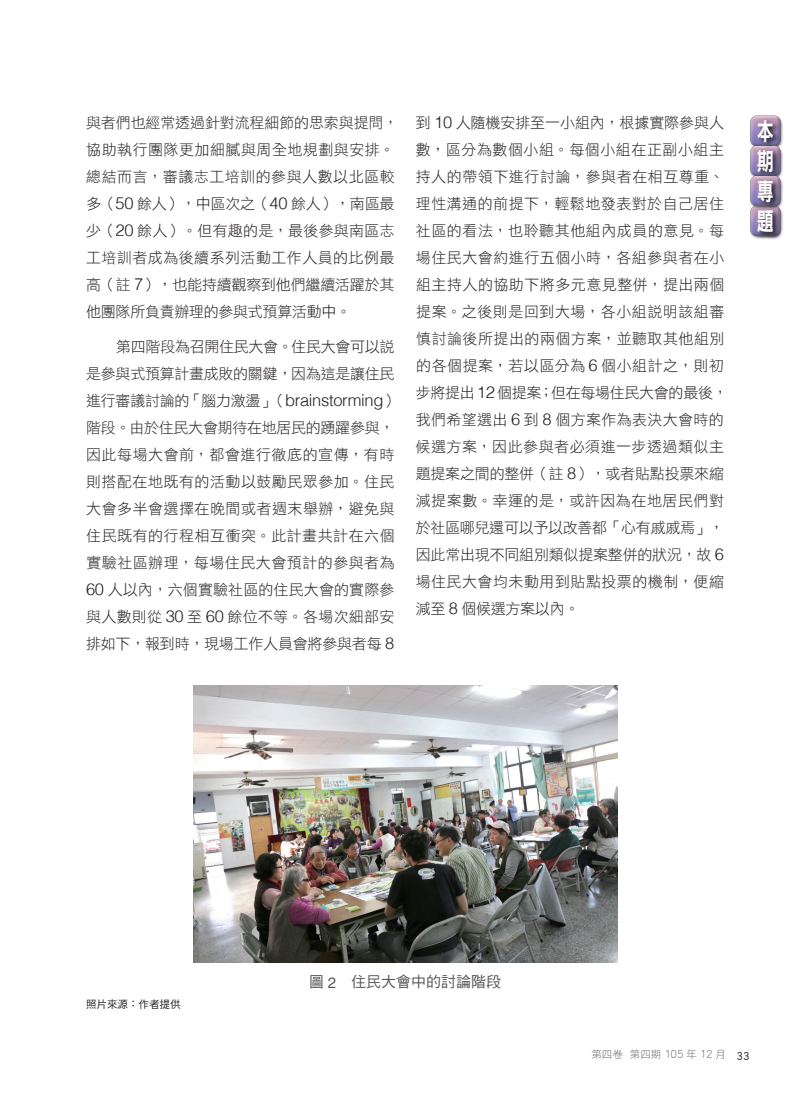
<style>
.page{position:relative;width:808px;height:1106px;background:#fff}
.page>*{position:absolute;margin:0;border:0;box-sizing:border-box;transform-origin:0 0}
.t1{font:24.45px/30px "DF Hei Std W9";color:#fff;text-align:justify;scale:.7 1}
.t2{font:15px/27px "DF Hei Std W3";letter-spacing:.03em;color:#231f20}
.t3{font:15px "DF Hei Std W5";color:#57585a}
.t4{font:10.5px "DF Hei Std W3";color:#6c6d70}
.t5{font:10.5px "DF Hei Std W5";color:#231f20}
.s1{font-family:"Helvetica";font-weight:300;font-size:16.5px}
.s2{font-family:"Helvetica"}
.s3{font-size:12px}
.s4{font-family:"DF Hei Std W5";font-size:12px;color:#231f20}
</style>
<div class="page">
<img style="left:193px;top:685px;width:425px;height:277px">
<img style="left:750px;top:115px;width:33px;height:28px">
<img style="left:750px;top:143px;width:33px;height:29px">
<img style="left:750px;top:213px;width:33px;height:26px">
<img style="left:750px;top:172px;width:33px;height:41px">
<svg style="left:756px;top:118px;width:24px;height:121px"></svg>
<p class="t2" style="left:86px;top:108px;width:314px">與者們也經常透過針對流程細節的思索與提問，協助執行團隊更加細膩與周全地規劃與安排。總結而言，審議志工培訓的參與人數以北區較多（<span class="s1">50</span> 餘人），中區次之（<span class="s1">40</span> 餘人），南區最少（<span class="s1">20</span> 餘人）。但有趣的是，最後參與南區志工培訓者成為後續系列活動工作人員的比例最高（註 <span class="s1">7</span>），也能持續觀察到他們繼續活躍於其他團隊所負責辦理的參與式預算活動中。</p>
<p class="t2" style="left:86px;top:333px;width:314px;text-indent:30px">第四階段為召開住民大會。住民大會可以說是參與式預算計畫成敗的關鍵，因為這是讓住民進行審議討論的「腦力激盪」（<span class="s1">brainstorming</span>）階段。由於住民大會期待在地居民的踴躍參與，因此每場大會前，都會進行徹底的宣傳，有時則搭配在地既有的活動以鼓勵民眾參加。住民大會多半會選擇在晚間或者週末舉辦，避免與住民既有的行程相互衝突。此計畫共計在六個實驗社區辦理，每場住民大會預計的參與者為<br><span class="s1">60</span> 人以內，六個實驗社區的住民大會的實際參與人數則從 <span class="s1">30</span> 至 <span class="s1">60</span> 餘位不等。各場次細部安排如下，報到時，現場工作人員會將參與者每 <span class="s1">8</span></p>
<p class="t2" style="left:416px;top:108px;width:314px">到 <span class="s1">10</span> 人隨機安排至一小組內，根據實際參與人數，區分為數個小組。每個小組在正副小組主持人的帶領下進行討論，參與者在相互尊重、理性溝通的前提下，輕鬆地發表對於自己居住社區的看法，也聆聽其他組內成員的意見。每場住民大會約進行五個小時，各組參與者在小組主持人的協助下將多元意見整併，提出兩個提案。之後則是回到大場，各小組說明該組審慎討論後所提出的兩個方案，並聽取其他組別的各個提案，若以區分為 <span class="s1">6</span> 個小組計之，則初步將提出 <span class="s1">12</span> 個提案；但在每場住民大會的最後，我們希望選出 <span class="s1">6</span> 到 <span class="s1">8</span> 個方案作為表決大會時的候選方案，因此參與者必須進一步透過類似主題提案之間的整併（註 <span class="s1">8</span>），或者貼點投票來縮減提案數。幸運的是，或許因為在地居民們對於社區哪兒還可以予以改善都「心有戚戚焉」，因此常出現不同組別類似提案整併的狀況，故 <span class="s1">6</span>場住民大會均未動用到貼點投票的機制，便縮減至 <span class="s1">8</span> 個候選方案以內。</p>
<h1 class="t1" style="left:757px;top:115px;width:26px">本期專題</h1>
<p class="t5" style="left:86px;top:998px;width:96px">照片來源：作者提供</p>
<p class="t3" style="left:309px;top:974px;width:194px">圖 <span class="s2">2</span> 住民大會中的討論階段</p>
<p class="t4" style="left:591px;top:1048px;width:160px">第四卷 第四期 <span class="s3">105</span> 年 <span class="s3">12</span> 月 <span class="s4">33</span></p>
</div>
